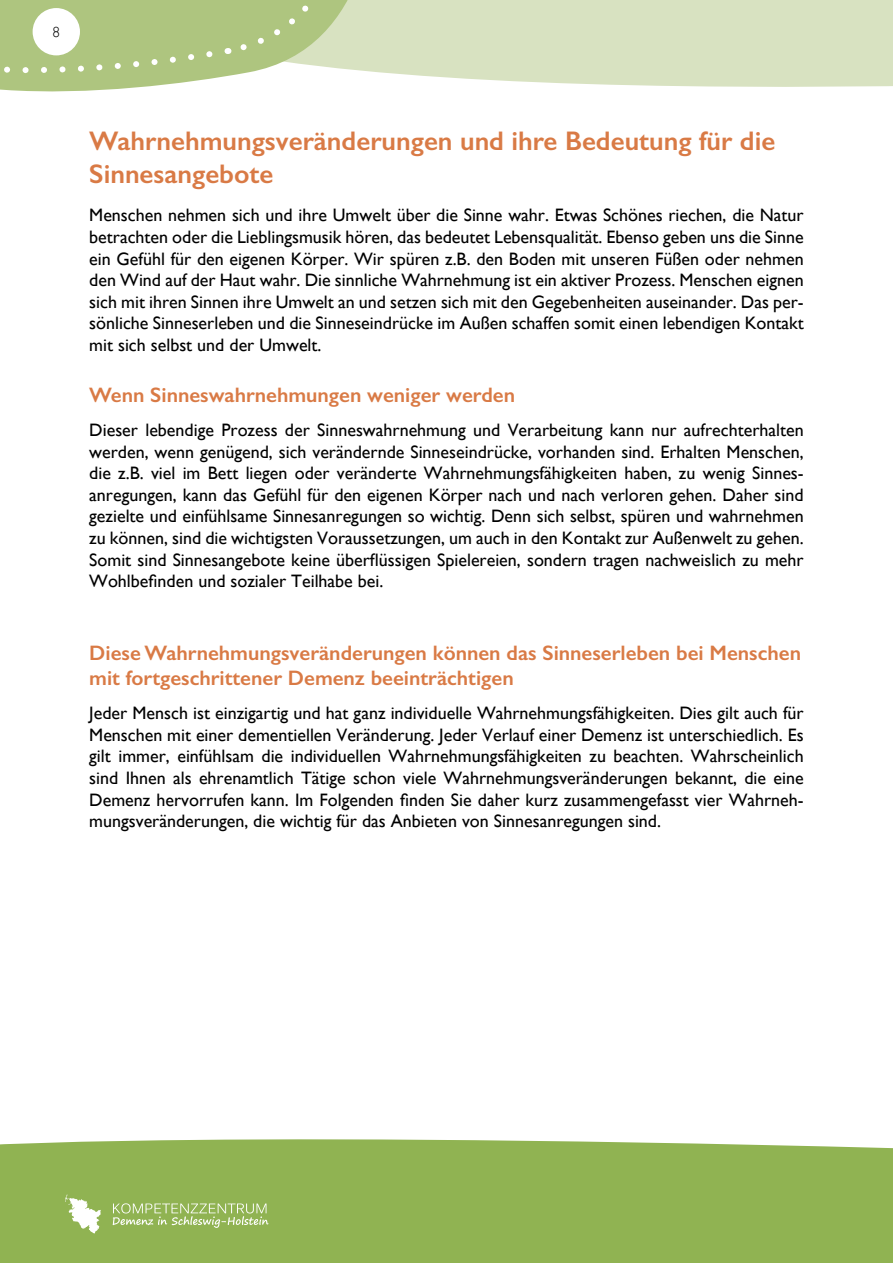
<style>
.page{position:relative;width:893px;height:1263px;background:#fff}
.page>*{position:absolute;margin:0;border:0;box-sizing:border-box;transform-origin:0 0}
.t1{font:600 27px/32.4px "Gill Sans";color:#d97a45}
.t2{font:600 21px/25.2px "Gill Sans";color:#d97a45}
.t3{font:18px/21.6px "Gill Sans";color:#000;text-align:justify}
.t4{font:300 15px "Gill Sans";color:#000}
</style>
<div class="page">
<div style="left:0;top:1139px;width:893px;height:124px;background:#90b352"></div>
<svg style="left:65px;top:1194px;width:36px;height:39px"></svg>
<svg style="left:113px;top:1203px;width:155px;height:25px;background:#a6c275"></svg>
<div style="left:376px;top:0;width:517px;height:87px;background:#d8e2c1"></div>
<svg style="left:0;top:0;width:376px;height:92px"></svg>
<div style="left:33px;top:8px;width:47px;height:47px;background:#fff;border-radius:50%"></div>
<p class="t4" style="left:53px;top:20px;width:9px">8</p>
<h1 class="t1" style="left:89px;top:125px;width:687px">Wahrnehmungsveränderungen und ihre Bedeutung für die<br>Sinnesangebote</h1>
<p class="t3" style="left:89px;top:204px;width:716px">Menschen nehmen sich und ihre Umwelt über die Sinne wahr. Etwas Schönes riechen, die Natur betrachten oder die Lieblingsmusik hören, das bedeutet Lebensqualität. Ebenso geben uns die Sinne ein Gefühl für den eigenen Körper. Wir spüren z.B. den Boden mit unseren Füßen oder nehmen den Wind auf der Haut wahr. Die sinnliche Wahrnehmung ist ein aktiver Prozess. Menschen eignen sich mit ihren Sinnen ihre Umwelt an und setzen sich mit den Gegebenheiten auseinander. Das per&shy;sönliche Sinneserleben und die Sinneseindrücke im Außen schaffen somit einen lebendigen Kontakt mit sich selbst und der Umwelt.</p>
<p class="t2" style="left:89px;top:382px;width:427px">Wenn Sinneswahrnehmungen weniger werden</p>
<p class="t3" style="left:89px;top:419px;width:716px">Dieser lebendige Prozess der Sinneswahrnehmung und Verarbeitung kann nur aufrechterhalten werden, wenn genügend, sich verändernde Sinneseindrücke, vorhanden sind. Erhalten Menschen, die z.B. viel im Bett liegen oder veränderte Wahrnehmungsfähigkeiten haben, zu wenig Sinnes&shy;anregungen, kann das Gefühl für den eigenen Körper nach und nach verloren gehen. Daher sind gezielte und einfühlsame Sinnesanregungen so wichtig. Denn sich selbst, spüren und wahrnehmen zu können, sind die wichtigsten Voraussetzungen, um auch in den Kontakt zur Außenwelt zu gehen.<br>Somit sind Sinnesangebote keine überflüssigen Spielereien, sondern tragen nachweislich zu mehr Wohlbefinden und sozialer Teilhabe bei.</p>
<p class="t2" style="left:89px;top:640px;width:713px">Diese Wahrnehmungsveränderungen können das Sinneserleben bei Menschen mit fortgeschrittener Demenz beeinträchtigen</p>
<p class="t3" style="left:89px;top:702px;width:716px">Jeder Mensch ist einzigartig und hat ganz individuelle Wahrnehmungsfähigkeiten. Dies gilt auch für Menschen mit einer dementiellen Veränderung. Jeder Verlauf einer Demenz ist unterschiedlich. Es gilt immer, einfühlsam die individuellen Wahrnehmungsfähigkeiten zu beachten. Wahrscheinlich sind Ihnen als ehrenamtlich Tätige schon viele Wahrnehmungsveränderungen bekannt, die eine Demenz hervorrufen kann. Im Folgenden finden Sie daher kurz zusammengefasst vier Wahrneh&shy;mungsveränderungen, die wichtig für das Anbieten von Sinnesanregungen sind.</p>
</div>
